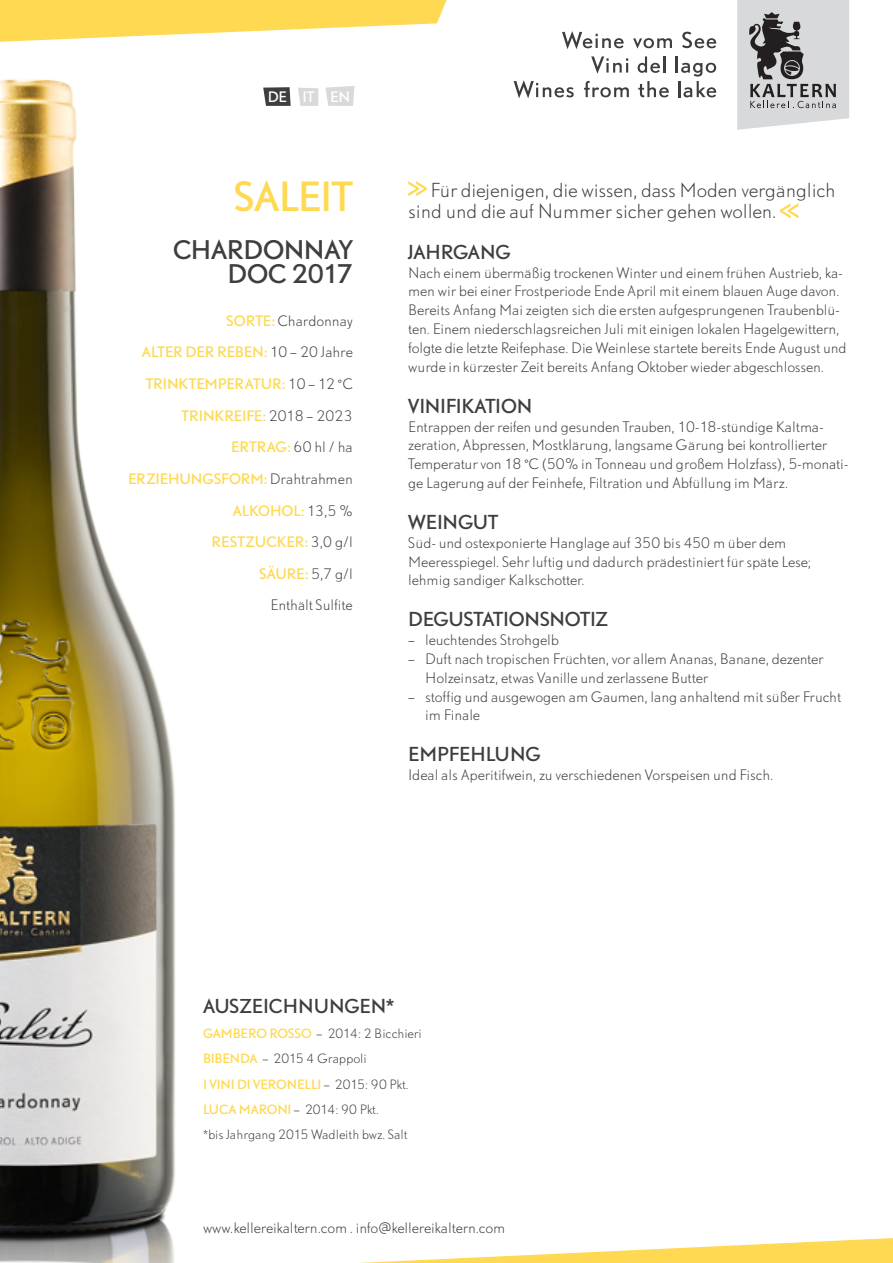
<style>
.page{position:relative;width:893px;height:1263px;background:#fff}
.page>*{position:absolute;margin:0;border:0;box-sizing:border-box;transform-origin:0 0}
.Lage{font:37.5px "DTL Nobel T";letter-spacing:-.02em;color:#fed951}
.Lage-2{font:24px "DTL Nobel T";letter-spacing:-.02em;color:#3e3e3f}
.INTRO{font:300 18px/21.6px "DTL Nobel T";letter-spacing:-.015em;color:#3e3e3f}
.Untertitel_Text{font:18px "DTL Nobel T";letter-spacing:-.01em;color:#3e3e3f}
.Text{font:300 13.5px/18.9px "DTL Nobel T";letter-spacing:-.01em;color:#3e3e3f}
.Kurzinfos{font:13.5px "DTL Nobel T";letter-spacing:-.005em;color:#fed951}
.Kurzinfos-2{font:300 13.5px "DTL Nobel T";letter-spacing:-.005em;color:#3e3e3f}
.t1{font:13.5px "DTL Nobel T";color:#fff}
.Text_Auszeichnungen{font:300 12px "DTL Nobel T";letter-spacing:-.015em;color:#3e3e3f}
.Text_Auszeichnungen-2{font:12px "DTL Nobel T";color:#fed951}
.Text_Auszeichnungen-3{font:300 12px "DTL Nobel T";letter-spacing:-.035em;color:#3e3e3f}
.s1{font-weight:400;color:#fed951}
.s2{font-weight:300;color:#3e3e3f}
</style>
<div class="page">
<svg style="left:0;top:0;width:447px;height:42px"></svg>
<svg style="left:359px;top:1238px;width:534px;height:25px"></svg>
<svg style="left:263px;top:87px;width:28px;height:19px"></svg>
<svg style="left:298px;top:88px;width:20px;height:18px"></svg>
<svg style="left:325px;top:86px;width:30px;height:20px"></svg>
<svg style="left:562px;top:31px;width:62px;height:18px"></svg>
<svg style="left:633px;top:38px;width:39px;height:11px"></svg>
<svg style="left:682px;top:32px;width:34px;height:16px"></svg>
<svg style="left:591px;top:56px;width:37px;height:18px"></svg>
<svg style="left:638px;top:56px;width:27px;height:17px"></svg>
<svg style="left:514px;top:80px;width:60px;height:18px"></svg>
<svg style="left:584px;top:81px;width:45px;height:16px"></svg>
<svg style="left:638px;top:81px;width:31px;height:16px"></svg>
<svg style="left:676px;top:56px;width:40px;height:41px"></svg>
<svg style="left:737px;top:0;width:112px;height:130px;background:#babbbc"></svg>
<img style="left:0;top:79px;width:175px;height:1184px">
<svg style="left:408px;top:181px;width:19px;height:15px"></svg>
<svg style="left:780px;top:203px;width:18px;height:15px"></svg>
<p class="t1" style="left:268px;top:87px;width:84px">DE IT EN</p>
<p class="Lage" style="left:233px;top:170px;width:121px">SALEIT</p>
<p class="Lage-2" style="left:173px;top:233px;width:181px">CHARDONNAY</p>
<p class="Lage-2" style="left:228px;top:257px;width:127px">DOC 2017</p>
<p class="Kurzinfos-2" style="left:226px;top:312px;width:128px"><span class="s1">SORTE:</span> Chardonnay</p>
<p class="Kurzinfos" style="left:142px;top:343px;width:212px">ALTER DER REBEN: <span class="s2">10 – 20 Jahre</span></p>
<p class="Kurzinfos" style="left:146px;top:374px;width:209px">TRINKTEMPERATUR: <span class="s2">10 – 12 °C</span></p>
<p class="Kurzinfos" style="left:182px;top:406px;width:173px">TRINKREIFE: <span class="s2">2018 – 2023</span></p>
<p class="Kurzinfos" style="left:231px;top:438px;width:123px">ERTRAG: <span class="s2">60 hl / ha</span></p>
<p class="Kurzinfos" style="left:128px;top:469px;width:226px">ERZIEHUNGSFORM: <span class="s2">Drahtrahmen</span></p>
<p class="Kurzinfos" style="left:233px;top:501px;width:122px">ALKOHOL: <span class="s2">13,5 %</span></p>
<p class="Kurzinfos" style="left:212px;top:533px;width:143px">RESTZUCKER: <span class="s2">3,0 g/l</span></p>
<p class="Kurzinfos" style="left:259px;top:564px;width:95px">SÄURE: <span class="s2">5,7 g/l</span></p>
<p class="Text" style="left:271px;top:596px;width:84px">Enthält Sulfite</p>
<p class="INTRO" style="left:408px;top:179px;width:429px;text-indent:22px">Für diejenigen, die wissen, dass Moden vergänglich sind und die auf Nummer sicher gehen wollen.</p>
<p class="Untertitel_Text" style="left:408px;top:239px;width:104px">JAHRGANG</p>
<p class="Text" style="left:408px;top:263px;width:440px">Nach einem übermäßig trockenen Winter und einem frühen Austrieb, ka&shy;men wir bei einer Frostperiode Ende April mit einem blauen Auge davon.<br>Bereits Anfang Mai zeigten sich die ersten aufgesprungenen Traubenblü&shy;ten. Einem niederschlagsreichen Juli mit einigen lokalen Hagelgewittern, folgte die letzte Reifephase. Die Weinlese startete bereits Ende August und wurde in kürzester Zeit bereits Anfang Oktober wieder abgeschlossen.</p>
<p class="Untertitel_Text" style="left:408px;top:393px;width:126px">VINIFIKATION</p>
<p class="Text" style="left:408px;top:417px;width:442px">Entrappen der reifen und gesunden Trauben, 10-18-stündige Kaltma&shy;zeration, Abpressen, Mostklärung, langsame Gärung bei kontrollierter Temperatur von 18 °C (50% in Tonneau und großem Holzfass), 5-monati&shy;ge Lagerung auf der Feinhefe, Filtration und Abfüllung im März.</p>
<p class="Untertitel_Text" style="left:408px;top:509px;width:92px">WEINGUT</p>
<p class="Text" style="left:408px;top:533px;width:405px">Süd- und ostexponierte Hanglage auf 350 bis 450 m über dem<br>Meeresspiegel. Sehr luftig und dadurch prädestiniert für späte Lese; lehmig sandiger Kalkschotter.</p>
<p class="Untertitel_Text" style="left:408px;top:607px;width:201px">DEGUSTATIONSNOTIZ</p>
<p class="Text" style="left:408px;top:630px;width:152px">– leuchtendes Strohgelb</p>
<p class="Text" style="left:425px;top:649px;width:400px;text-indent:-17px">– Duft nach tropischen Früchten, vor allem Ananas, Banane, dezenter<br>Holzeinsatz, etwas Vanille und zerlassene Butter</p>
<p class="Text" style="left:425px;top:687px;width:418px;text-indent:-17px">– stoffig und ausgewogen am Gaumen, lang anhaltend mit süßer Frucht im Finale</p>
<p class="Untertitel_Text" style="left:408px;top:742px;width:134px">EMPFEHLUNG</p>
<p class="Text" style="left:408px;top:765px;width:367px">Ideal als Aperitifwein, zu verschiedenen Vorspeisen und Fisch.</p>
<p class="Untertitel_Text" style="left:203px;top:993px;width:192px">AUSZEICHNUNGEN*</p>
<p class="Text_Auszeichnungen" style="left:203px;top:1026px;width:220px"><span class="s1">GAMBERO ROSSO</span> – 2014: 2 Bicchieri</p>
<p class="Text_Auszeichnungen" style="left:203px;top:1051px;width:165px"><span class="s1">BIBENDA</span> – 2015 4 Grappoli</p>
<p class="Text_Auszeichnungen-2" style="left:203px;top:1076px;width:207px">I VINI DI VERONELLI <span class="s2">– 2015: 90 Pkt.</span></p>
<p class="Text_Auszeichnungen-3" style="left:203px;top:1101px;width:177px"><span class="s1">LUCA MARONI</span> – 2014: 90 Pkt.</p>
<p class="Text_Auszeichnungen" style="left:203px;top:1127px;width:206px">*bis Jahrgang 2015 Wadleith bwz. Salt</p>
<p class="Text" style="left:203px;top:1218px;width:304px">www.kellereikaltern.com . info@kellereikaltern.com</p>
</div>
